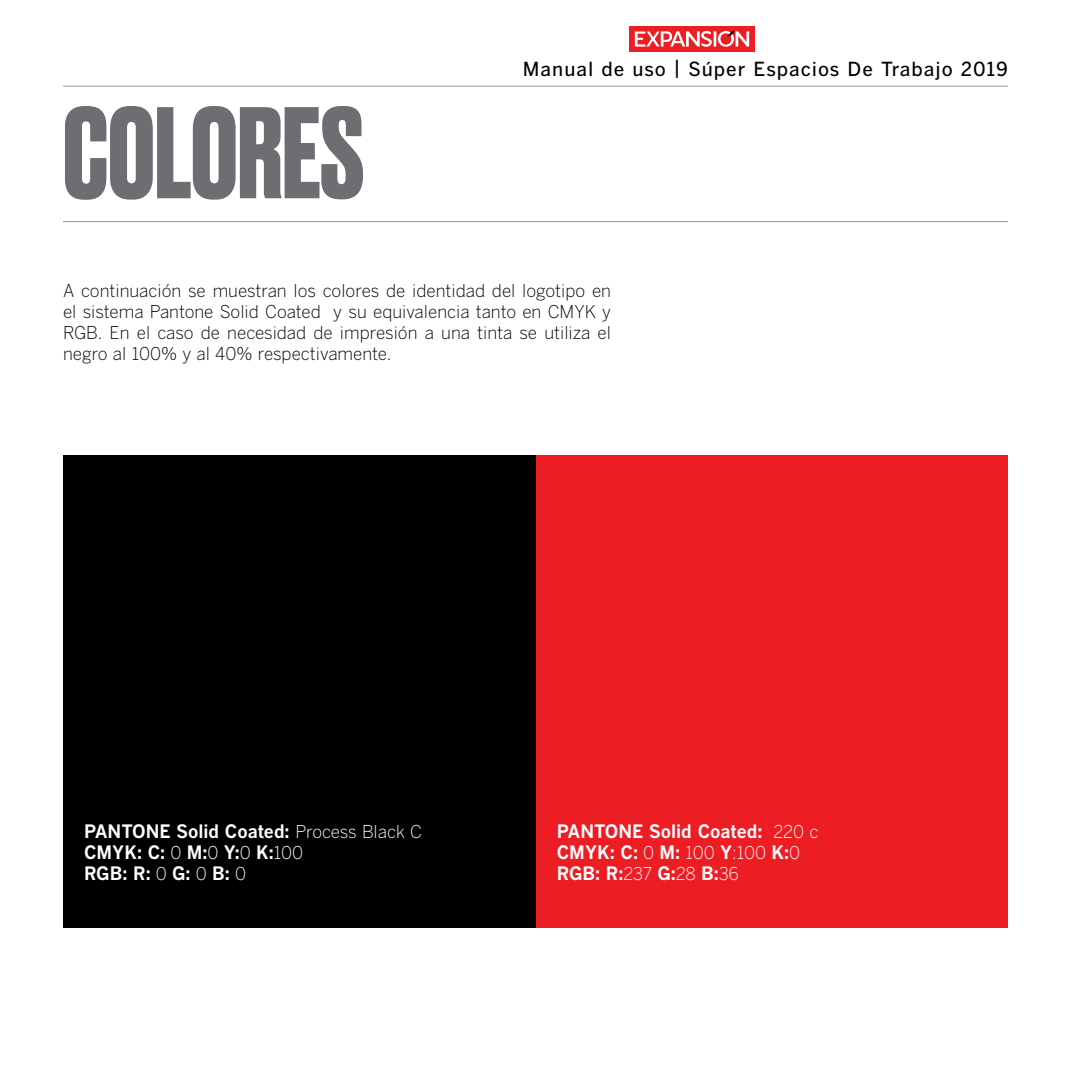
<style>
.page{position:relative;width:1071px;height:1071px;background:#fff}
.page>*{position:absolute;margin:0;border:0;box-sizing:border-box;transform-origin:0 0}
.t1{font:500 19.25px "Benton Gothic";letter-spacing:.05em;color:#000}
.t2{font:700 18.38px "Benton Gothic";color:#fff}
.t3{font:300 17.5px/21px "Benton Gothic";color:#000;text-align:justify}
.s1{font-weight:300;font-size:17.5px}
</style>
<div class="page">
<hr style="left:63px;top:221px;width:945px;height:1px;background:#919396">
<hr style="left:63px;top:86px;width:945px;height:1px;background:#919396">
<div style="left:629px;top:26px;width:125px;height:26px;background:#ed1d24"></div>
<svg style="left:635px;top:31px;width:114px;height:16px"></svg>
<div style="left:525px;top:455px;width:483px;height:473px;background:#ed1d24"></div>
<svg style="left:65px;top:106px;width:298px;height:94px"></svg>
<div style="left:63px;top:455px;width:473px;height:473px;background:#000"></div>
<p class="t1" style="left:523px;top:57px;width:487px">Manual de uso | Súper Espacios De Trabajo 2019</p>
<p class="t3" style="left:63px;top:280px;width:550px">A continuación se muestran los colores de identidad del logotipo en el sistema Pantone Solid Coated y su equivalencia tanto en CMYK y RGB. En el caso de necesidad de impresión a una tinta se utiliza el negro al 100% y al 40% respectivamente.</p>
<p class="t2" style="left:84px;top:820px;width:339px">PANTONE Solid Coated: <span class="s1">Process Black C</span></p>
<p class="t2" style="left:84px;top:841px;width:221px">CMYK: C: <span class="s1">0</span> M:<span class="s1">0</span> Y:<span class="s1">0</span> K:<span class="s1">100</span></p>
<p class="t2" style="left:84px;top:862px;width:164px">RGB: R: <span class="s1">0</span> G: <span class="s1">0</span> B: <span class="s1">0</span></p>
<p class="t2" style="left:557px;top:820px;width:263px">PANTONE Solid Coated: <span class="s1">220 c</span></p>
<p class="t2" style="left:557px;top:841px;width:245px">CMYK: C: <span class="s1">0</span> M: <span class="s1">100</span> Y<span class="s1">:100</span> K:<span class="s1">0</span></p>
<p class="t2" style="left:557px;top:862px;width:184px">RGB: R:<span class="s1">237</span> G:<span class="s1">28</span> B:<span class="s1">36</span></p>
</div>
